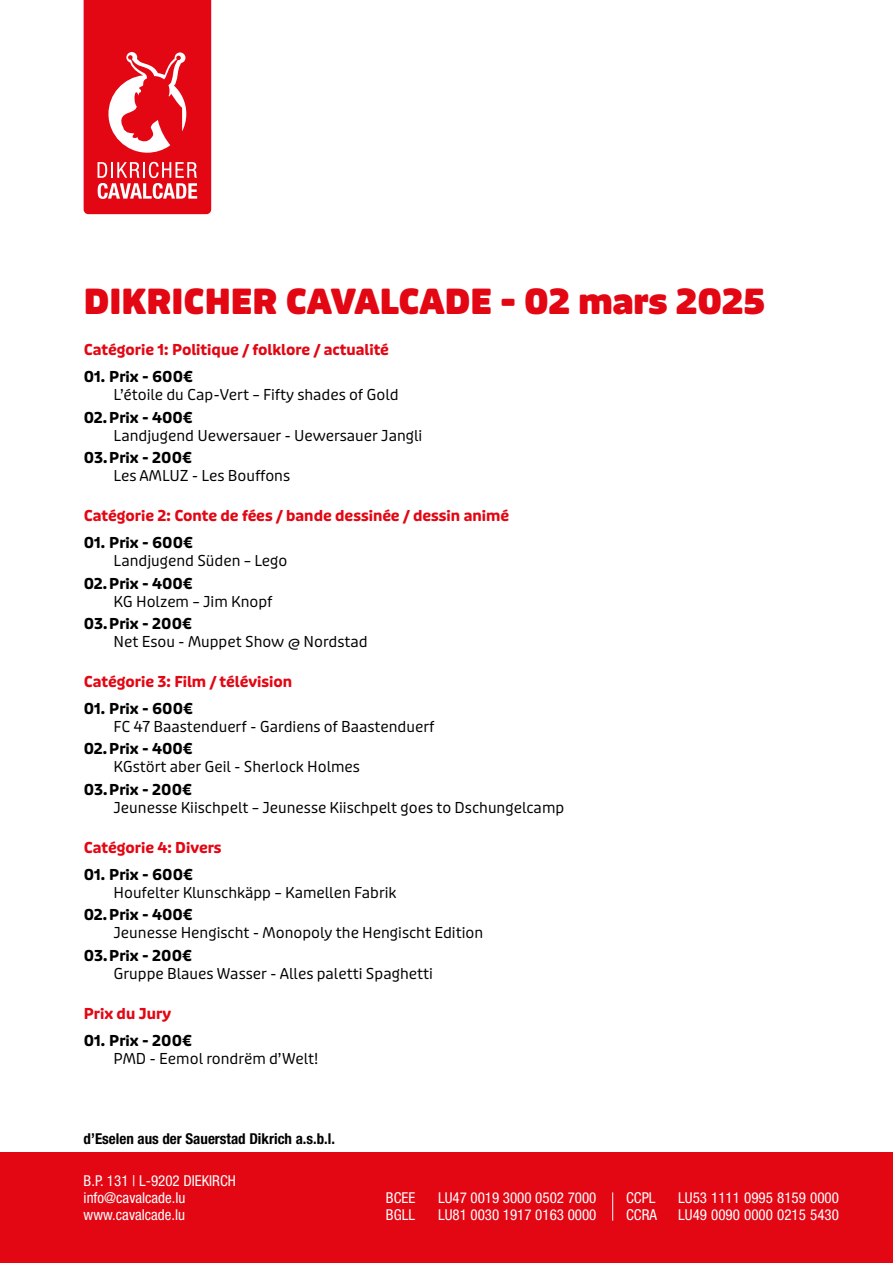
<style>
.page{position:relative;width:893px;height:1263px;background:#fff}
.page>*{position:absolute;margin:0;border:0;box-sizing:border-box;transform-origin:0 0}
.t1{font:900 34.5px "Puffin Display Soft";color:#e30613}
.t2{font:15px "Puffin Display Soft";color:#000}
.t3{font:700 15px "Puffin Display Soft";color:#000}
.t4{font:condensed 15px/17.4px "Helvetica Neue LT Std";color:#fff}
.t5{font:700 15px "Puffin Display Soft";color:#e30613}
.t6{font:700 condensed 15px "Helvetica Neue LT Std";color:#000}
</style>
<div class="page">
<div style="left:0;top:1152px;width:893px;height:111px;background:#e30613"></div>
<svg style="left:612px;top:1192px;width:1px;height:29px"></svg>
<svg style="left:84px;top:0;width:127px;height:214px;background:#e72935"></svg>
<h1 class="t1" style="left:84px;top:281px;width:683px">DIKRICHER CAVALCADE - 02 mars 2025</h1>
<p class="t5" style="left:84px;top:341px;width:307px">Catégorie 1: Politique / folklore / actualité</p>
<p class="t3" style="left:84px;top:368px;width:111px">01. Prix - 600€</p>
<p class="t2" style="left:113px;top:386px;width:287px">L’étoile du Cap-Vert – Fifty shades of Gold</p>
<p class="t3" style="left:84px;top:408px;width:111px">02.Prix - 400€</p>
<p class="t2" style="left:113px;top:426px;width:310px">Landjugend Uewersauer - Uewersauer Jangli</p>
<p class="t3" style="left:84px;top:448px;width:110px">03.Prix - 200€</p>
<p class="t2" style="left:113px;top:467px;width:178px">Les AMLUZ - Les Bouffons</p>
<p class="t5" style="left:84px;top:507px;width:427px">Catégorie 2: Conte de fées / bande dessinée / dessin animé</p>
<p class="t3" style="left:84px;top:534px;width:111px">01. Prix - 600€</p>
<p class="t2" style="left:113px;top:552px;width:175px">Landjugend Süden – Lego</p>
<p class="t3" style="left:84px;top:574px;width:111px">02.Prix - 400€</p>
<p class="t2" style="left:113px;top:592px;width:161px">KG Holzem – Jim Knopf</p>
<p class="t3" style="left:84px;top:614px;width:110px">03.Prix - 200€</p>
<p class="t2" style="left:113px;top:633px;width:256px">Net Esou - Muppet Show @ Nordstad</p>
<p class="t5" style="left:84px;top:673px;width:210px">Catégorie 3: Film / télévision</p>
<p class="t3" style="left:84px;top:700px;width:111px">01. Prix - 600€</p>
<p class="t2" style="left:113px;top:718px;width:323px">FC 47 Baastenduerf - Gardiens of Baastenduerf</p>
<p class="t3" style="left:84px;top:740px;width:111px">02.Prix - 400€</p>
<p class="t2" style="left:113px;top:758px;width:248px">KGstört aber Geil - Sherlock Holmes</p>
<p class="t3" style="left:84px;top:780px;width:110px">03.Prix - 200€</p>
<p class="t2" style="left:113px;top:798px;width:452px">Jeunesse Kiischpelt – Jeunesse Kiischpelt goes to Dschungelcamp</p>
<p class="t5" style="left:84px;top:839px;width:139px">Catégorie 4: Divers</p>
<p class="t3" style="left:84px;top:866px;width:111px">01. Prix - 600€</p>
<p class="t2" style="left:113px;top:884px;width:285px">Houfelter Klunschkäpp – Kamellen Fabrik</p>
<p class="t3" style="left:84px;top:906px;width:111px">02.Prix - 400€</p>
<p class="t2" style="left:113px;top:924px;width:371px">Jeunesse Hengischt - Monopoly the Hengischt Edition</p>
<p class="t3" style="left:84px;top:946px;width:110px">03.Prix - 200€</p>
<p class="t2" style="left:113px;top:964px;width:321px">Gruppe Blaues Wasser - Alles paletti Spaghetti</p>
<p class="t5" style="left:84px;top:1004px;width:89px">Prix du Jury</p>
<p class="t3" style="left:84px;top:1031px;width:110px">01. Prix - 200€</p>
<p class="t2" style="left:113px;top:1050px;width:206px">PMD - Eemol rondrëm d’Welt!</p>
<p class="t6" style="left:84px;top:1129px;width:253px">d’Eselen aus der Sauerstad Dikrich a.s.b.l.</p>
<p class="t4" style="left:84px;top:1171px;width:154px">B.P. 131 | L-9202 DIEKIRCH info@cavalcade.lu www.cavalcade.lu</p>
<p class="t4" style="left:386px;top:1189px;width:31px">BCEE<br>BGLL</p>
<p class="t4" style="left:626px;top:1189px;width:32px">CCPL<br>CCRA</p>
<p class="t4" style="left:438px;top:1189px;width:160px">LU47 0019 3000 0502 7000<br>LU81 0030 1917 0163 0000</p>
<p class="t4" style="left:678px;top:1189px;width:162px">LU53 1111 0995 8159 0000<br>LU49 0090 0000 0215 5430</p>
</div>
